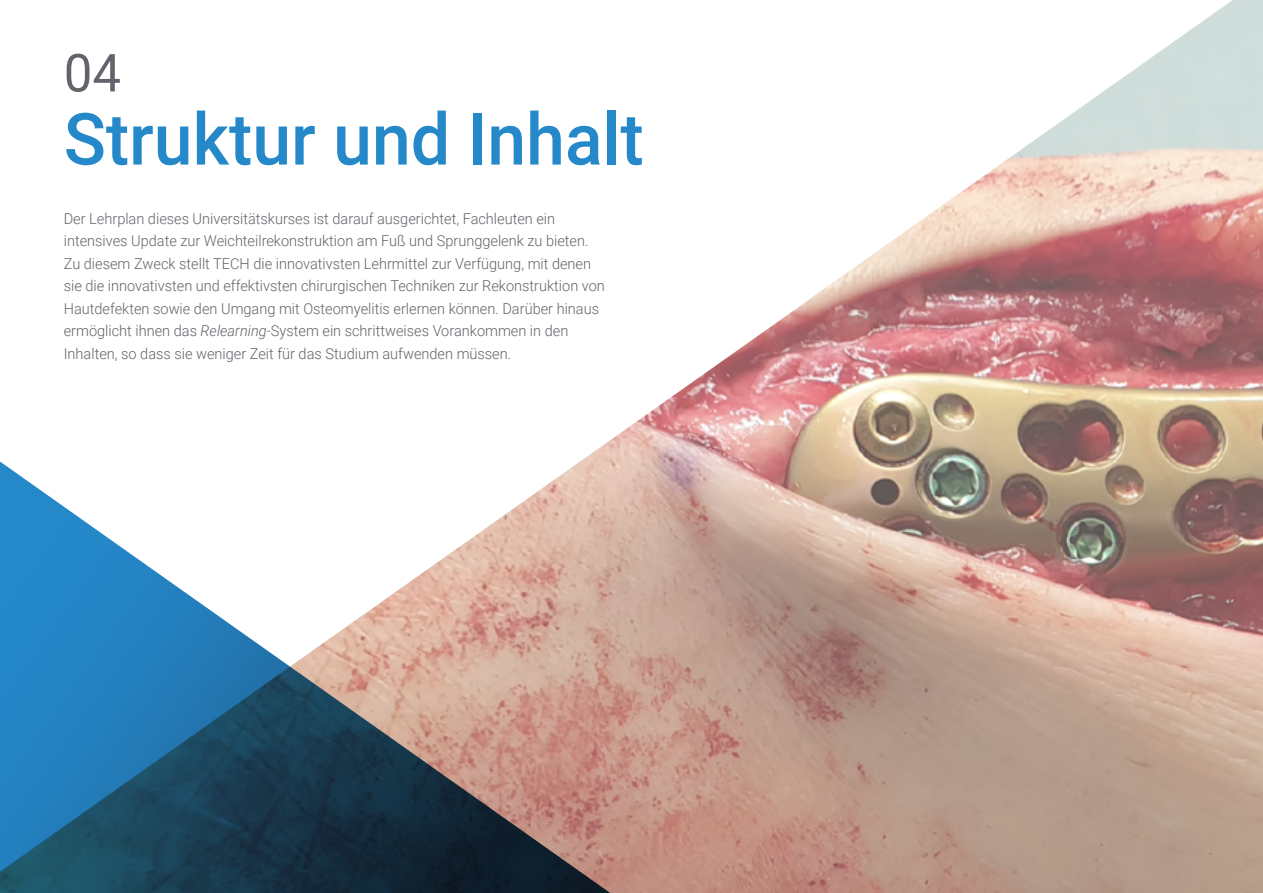
<style>
.page{position:relative;width:1263px;height:893px;background:#fff}
.page>*{position:absolute;margin:0;border:0;box-sizing:border-box;transform-origin:0 0}
.t1{font:500 72px "Roboto";color:#2488c9}
.t2{font:52.5px "Roboto";color:#61646a}
.t3{font:300 15px/22.5px "Roboto";color:#61646a}
.s1{font-style:italic}
</style>
<div class="page">
<img style="left:602px;top:0;width:661px;height:893px">
<svg style="left:0;top:446px;width:640px;height:447px"></svg>
<h2 class="t2" style="left:64px;top:36px;width:59px">04</h2>
<h1 class="t1" style="left:64px;top:89px;width:581px">Struktur und Inhalt</h1>
<p class="t3" style="left:64px;top:207px;width:543px">Der Lehrplan dieses Universitätskurses ist darauf ausgerichtet, Fachleuten ein intensives Update zur Weichteilrekonstruktion am Fuß und Sprunggelenk zu bieten.<br>Zu diesem Zweck stellt TECH die innovativsten Lehrmittel zur Verfügung, mit denen sie die innovativsten und effektivsten chirurgischen Techniken zur Rekonstruktion von Hautdefekten sowie den Umgang mit Osteomyelitis erlernen können. Darüber hinaus ermöglicht ihnen das <span class="s1">Relearning</span>-System ein schrittweises Vorankommen in den Inhalten, so dass sie weniger Zeit für das Studium aufwenden müssen.</p>
</div>
